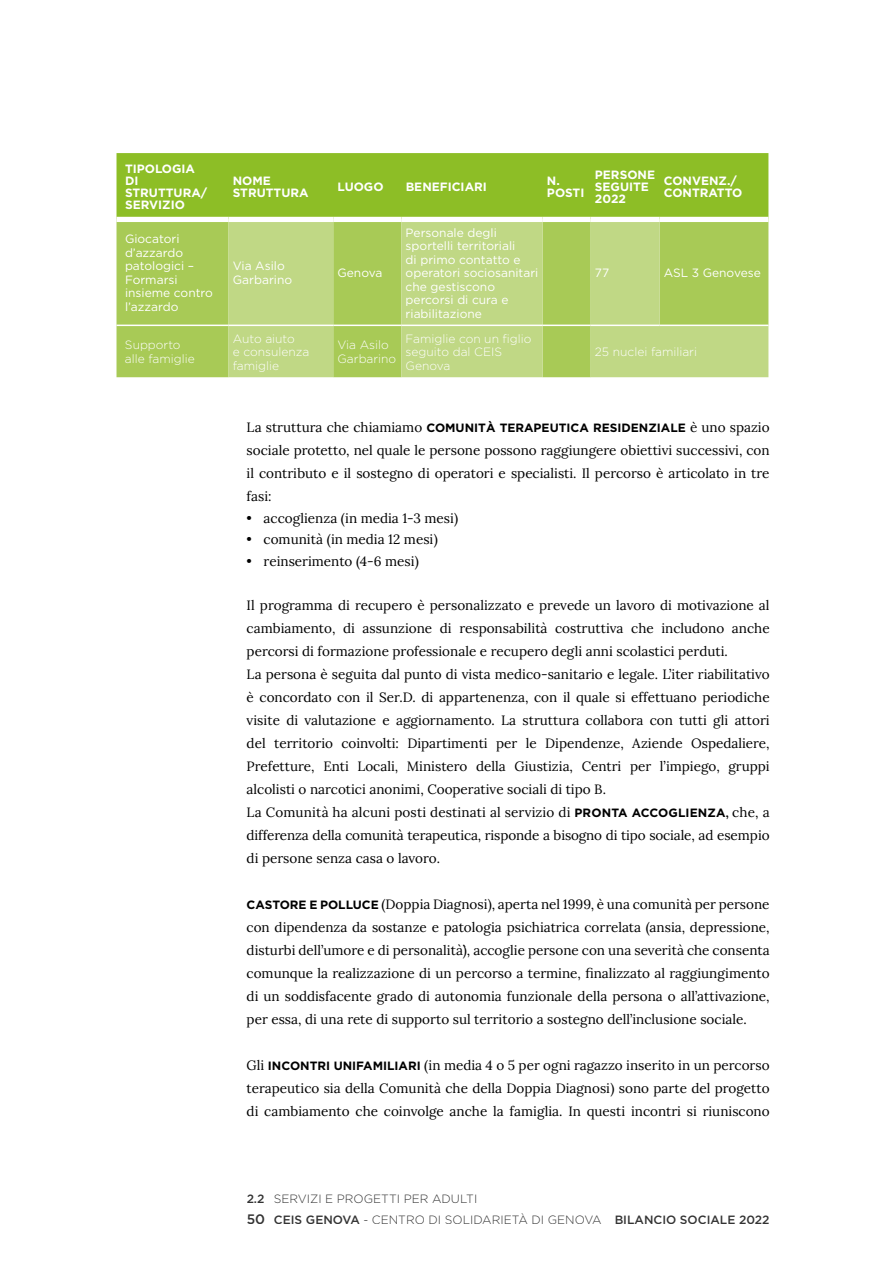
<style>
.page{position:relative;width:893px;height:1263px;background:#fff}
.page>*{position:absolute;margin:0;border:0;box-sizing:border-box;transform-origin:0 0}
.t1{font:13.5px/23px "Lora";color:#000;text-align:justify}
.t2{font:12px/13.5px "Gotham";color:#fff}
.t3{font:300 12px/13.5px "Gotham";color:#fff}
.t4{font:700 12px/12px "Gotham";color:#fff}
.t5{font:500 12px "Gotham";color:#000}
.t6{font:300 12px "Gotham";color:#000}
.s1{font-family:"Gotham";font-weight:700;font-size:12px}
.s2{font-weight:700;font-size:12px}
.s3{font-weight:500}
.s4{font-size:13.65px}
.s5{font-weight:300}
</style>
<div class="page">
<div style="left:117px;top:153px;width:651px;height:64px;background:#8dbe26"></div>
<div style="left:117px;top:222px;width:112px;height:155px;background:#a8ca56"></div>
<svg style="left:229px;top:222px;width:539px;height:155px;background:#b8d375"></svg>
<hr style="left:117px;top:325px;width:112px;height:1px;background:#fff">
<hr style="left:229px;top:325px;width:104px;height:1px;background:#fff">
<hr style="left:333px;top:325px;width:68px;height:1px;background:#fff">
<hr style="left:401px;top:325px;width:142px;height:1px;background:#fff">
<hr style="left:543px;top:325px;width:48px;height:1px;background:#fff">
<hr style="left:591px;top:325px;width:68px;height:1px;background:#fff">
<hr style="left:659px;top:325px;width:109px;height:1px;background:#fff">
<p class="t4" style="left:125px;top:162px;width:84px">TIPOLOGIA<br>DI<br>STRUTTURA/<br>SERVIZIO</p>
<p class="t2" style="left:125px;top:232px;width:89px">Giocatori d’azzardo patologici –<br>Formarsi insieme contro l’azzardo</p>
<p class="t4" style="left:233px;top:174px;width:77px">NOME<br>STRUTTURA</p>
<p class="t4" style="left:337px;top:180px;width:48px">LUOGO</p>
<p class="t4" style="left:406px;top:180px;width:83px">BENEFICIARI</p>
<p class="t4" style="left:547px;top:174px;width:39px">N.<br>POSTI</p>
<p class="t4" style="left:595px;top:168px;width:62px">PERSONE<br>SEGUITE<br>2022</p>
<p class="t4" style="left:664px;top:174px;width:80px">CONVENZ./<br>CONTRATTO</p>
<p class="t2" style="left:233px;top:259px;width:61px">Via Asilo<br>Garbarino</p>
<p class="t2" style="left:337px;top:266px;width:46px">Genova</p>
<p class="t2" style="left:406px;top:225px;width:134px">Personale degli sportelli territoriali<br>di primo contatto e operatori sociosanitari che gestiscono percorsi di cura e riabilitazione</p>
<p class="t2" style="left:595px;top:266px;width:16px">77</p>
<p class="t2" style="left:664px;top:266px;width:99px">ASL 3 Genovese</p>
<p class="t3" style="left:125px;top:338px;width:71px">Supporto alle famiglie</p>
<p class="t3" style="left:233px;top:331px;width:78px">Auto aiuto<br>e consulenza famiglie</p>
<p class="t3" style="left:337px;top:338px;width:60px">Via Asilo<br>Garbarino</p>
<p class="t3" style="left:406px;top:331px;width:127px">Famiglie con un figlio seguito dal CEIS<br>Genova</p>
<p class="t3" style="left:595px;top:345px;width:104px">25 nuclei familiari</p>
<p class="t1" style="left:247px;top:415px;width:525px">La struttura che chiamiamo <span class="s1">COMUNITÀ TERAPEUTICA RESIDENZIALE</span> è uno spazio sociale protetto, nel quale le persone possono raggiungere obiettivi successivi, con il contributo e il sostegno di operatori e specialisti. Il percorso è articolato in tre fasi:</p>
<p class="t1" style="left:247px;top:505px;width:213px">• accoglienza (in media 1-3 mesi)</p>
<p class="t1" style="left:247px;top:527px;width:193px">• comunità (in media 12 mesi)</p>
<p class="t1" style="left:247px;top:548px;width:174px">• reinserimento (4-6 mesi)</p>
<p class="t1" style="left:247px;top:593px;width:525px;text-align:left">Il programma di recupero è personalizzato e prevede un lavoro di motivazione al cambiamento, di assunzione di responsabilità costruttiva che includono anche percorsi di formazione professionale e recupero degli anni scolastici perduti.<br>La persona è seguita dal punto di vista medico-sanitario e legale. L’iter riabilitativo è concordato con il Ser.D. di appartenenza, con il quale si effettuano periodiche visite di valutazione e aggiornamento. La struttura collabora con tutti gli attori del territorio coinvolti: Dipartimenti per le Dipendenze, Aziende Ospedaliere, Prefetture, Enti Locali, Ministero della Giustizia, Centri per l’impiego, gruppi alcolisti o narcotici anonimi, Cooperative sociali di tipo B.<br>La Comunità ha alcuni posti destinati al servizio di <span class="s1">PRONTA ACCOGLIENZA</span><span class="s2">,</span> che, a differenza della comunità terapeutica, risponde a bisogno di tipo sociale, ad esempio di persone senza casa o lavoro.</p>
<p class="t1" style="left:247px;top:892px;width:525px"><span class="s1">CASTORE E POLLUCE</span> (Doppia Diagnosi), aperta nel 1999, è una comunità per persone con dipendenza da sostanze e patologia psichiatrica correlata (ansia, depressione, disturbi dell’umore e di personalità̀), accoglie persone con una severità che consenta comunque la realizzazione di un percorso a termine, finalizzato al raggiungimento di un soddisfacente grado di autonomia funzionale della persona o all’attivazione, per essa, di una rete di supporto sul territorio a sostegno dell’inclusione sociale.</p>
<p class="t1" style="left:247px;top:1053px;width:525px">Gli <span class="s1">INCONTRI UNIFAMILIARI</span> (in media 4 o 5 per ogni ragazzo inserito in un percorso terapeutico sia della Comunità che della Doppia Diagnosi) sono parte del progetto di cambiamento che coinvolge anche la famiglia. In questi incontri si riuniscono</p>
<p class="t6" style="left:247px;top:1192px;width:232px"><span class="s3">2.2</span> SERVIZI E PROGETTI PER ADULTI</p>
<p class="t5" style="left:247px;top:1211px;width:524px"><span class="s4">50</span> CEIS GENOVA <span class="s5">- CENTRO DI SOLIDARIETÀ DI GENOVA</span> BILANCIO SOCIALE 2022</p>
</div>
